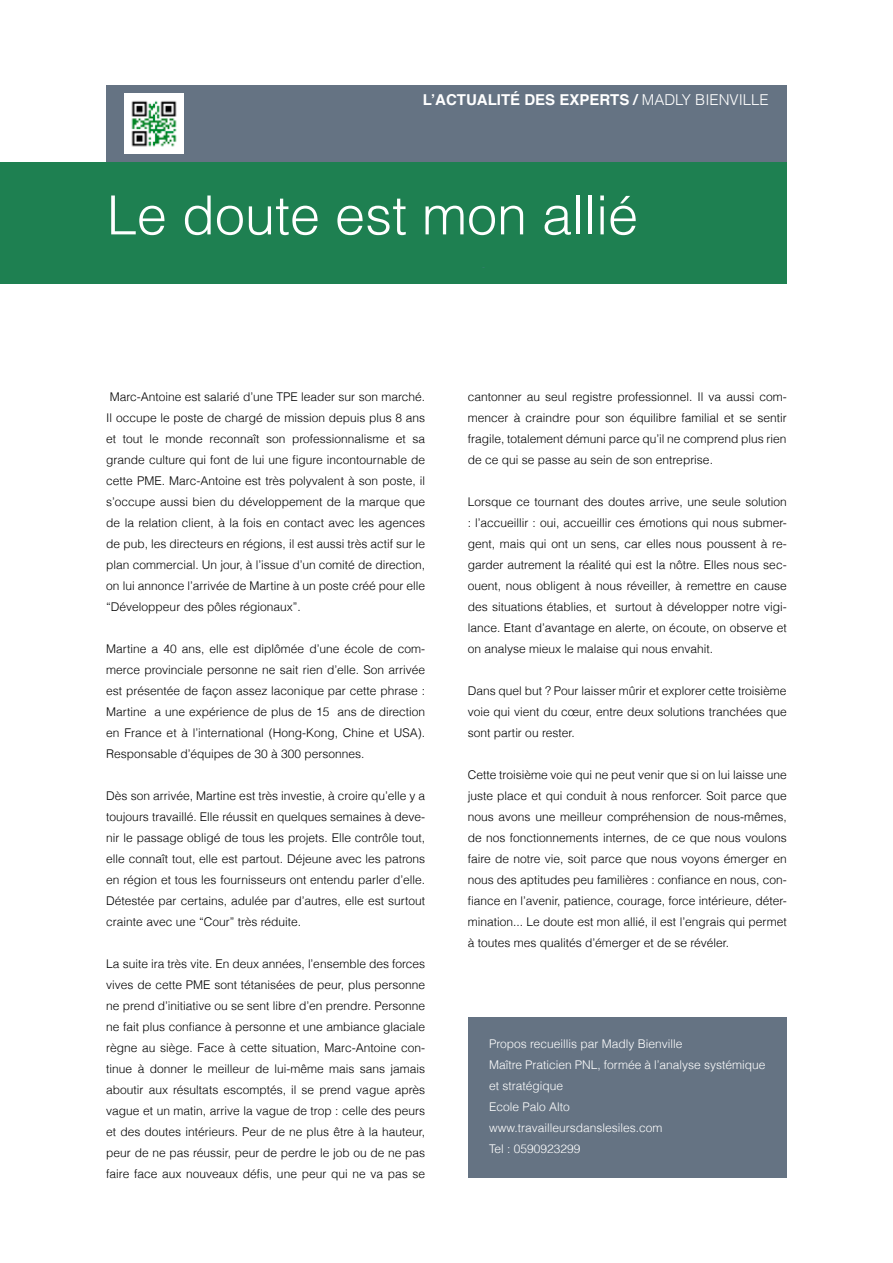
<style>
.page{position:relative;width:893px;height:1263px;background:#fff}
.page>*{position:absolute;margin:0;border:0;box-sizing:border-box;transform-origin:0 0}
.t1{font:300 54px "Helvetica";color:#fff}
.t2{font:700 15px "Helvetica";color:#fff}
.t3{font:300 12px/21px "Helvetica";color:#000;text-align:justify}
.t4{font:300 12px/21px "Helvetica";color:#fff}
.s1{font-weight:300}
</style>
<div class="page">
<div style="left:0;top:162px;width:787px;height:121px;background:#1e8051"></div>
<div style="left:106px;top:85px;width:681px;height:77px;background:#657383"></div>
<img style="left:124px;top:94px;width:60px;height:59px">
<div style="left:468px;top:1018px;width:319px;height:160px;background:#657383"></div>
<p class="t2" style="left:423px;top:87px;width:347px">L’ACTUALITé DES EXPERTS / <span class="s1">MADLY BIENVILLE</span></p>
<h1 class="t1" style="left:107px;top:172px;width:533px">Le doute est mon allié</h1>
<p class="t3" style="left:106px;top:386px;width:320px">Marc-Antoine est salarié d’une TPE leader sur son marché.<br>Il occupe le poste de chargé de mission depuis plus 8 ans et tout le monde reconnaît son professionnalisme et sa grande culture qui font de lui une figure incontournable de cette PME. Marc-Antoine est très polyvalent à son poste, il s’occupe aussi bien du développement de la marque que de la relation client, à la fois en contact avec les agences de pub, les directeurs en régions, il est aussi très actif sur le plan commercial. Un jour, à l’issue d’un comité de direction, on lui annonce l’arrivée de Martine à un poste créé pour elle “Développeur des pôles régionaux”.</p>
<p class="t3" style="left:106px;top:638px;width:320px">Martine a 40 ans, elle est diplômée d’une école de com&shy;merce provinciale personne ne sait rien d’elle. Son arrivée est présentée de façon assez laconique par cette phrase :<br>Martine a une expérience de plus de 15 ans de direction en France et à l’international (Hong-Kong, Chine et USA).<br>Responsable d’équipes de 30 à 300 personnes.</p>
<p class="t3" style="left:106px;top:785px;width:320px">Dès son arrivée, Martine est très investie, à croire qu’elle y a toujours travaillé. Elle réussit en quelques semaines à deve&shy;nir le passage obligé de tous les projets. Elle contrôle tout, elle connaît tout, elle est partout. Déjeune avec les patrons en région et tous les fournisseurs ont entendu parler d’elle.<br>Détestée par certains, adulée par d’autres, elle est surtout crainte avec une “Cour” très réduite.</p>
<p class="t3" style="left:106px;top:953px;width:320px">La suite ira très vite. En deux années, l’ensemble des forces vives de cette PME sont tétanisées de peur, plus personne ne prend d’initiative ou se sent libre d’en prendre. Personne ne fait plus confiance à personne et une ambiance glaciale règne au siège. Face à cette situation, Marc-Antoine con&shy;tinue à donner le meilleur de lui-même mais sans jamais aboutir aux résultats escomptés, il se prend vague après vague et un matin, arrive la vague de trop : celle des peurs et des doutes intérieurs. Peur de ne plus être à la hauteur, peur de ne pas réussir, peur de perdre le job ou de ne pas faire face aux nouveaux défis, une peur qui ne va pas se</p>
<p class="t3" style="left:468px;top:386px;width:320px">cantonner au seul registre professionnel. Il va aussi com&shy;mencer à craindre pour son équilibre familial et se sentir fragile, totalement démuni parce qu’il ne comprend plus rien de ce qui se passe au sein de son entreprise.</p>
<p class="t3" style="left:468px;top:491px;width:320px">Lorsque ce tournant des doutes arrive, une seule solution : l’accueillir : oui, accueillir ces émotions qui nous submer&shy;gent, mais qui ont un sens, car elles nous poussent à re&shy;garder autrement la réalité qui est la nôtre. Elles nous sec&shy;ouent, nous obligent à nous réveiller, à remettre en cause des situations établies, et surtout à développer notre vigi&shy;lance. Etant d’avantage en alerte, on écoute, on observe et on analyse mieux le malaise qui nous envahit.</p>
<p class="t3" style="left:468px;top:680px;width:320px">Dans quel but ? Pour laisser mûrir et explorer cette troisième voie qui vient du cœur, entre deux solutions tranchées que sont partir ou rester.</p>
<p class="t3" style="left:468px;top:764px;width:320px">Cette troisième voie qui ne peut venir que si on lui laisse une juste place et qui conduit à nous renforcer. Soit parce que nous avons une meilleur compréhension de nous-mêmes, de nos fonctionnements internes, de ce que nous voulons faire de notre vie, soit parce que nous voyons émerger en nous des aptitudes peu familières : confiance en nous, con&shy;fiance en l’avenir, patience, courage, force intérieure, déter&shy;mination... Le doute est mon allié, il est l’engrais qui permet à toutes mes qualités d’émerger et de se révéler.</p>
<p class="t4" style="left:489px;top:1032px;width:278px">Propos recueillis par Madly Bienville<br>Maître Praticien PNL, formée à l’analyse systémique et stratégique<br>Ecole Palo Alto<br>www.travailleursdanslesiles.com<br>Tel : 0590923299</p>
</div>
